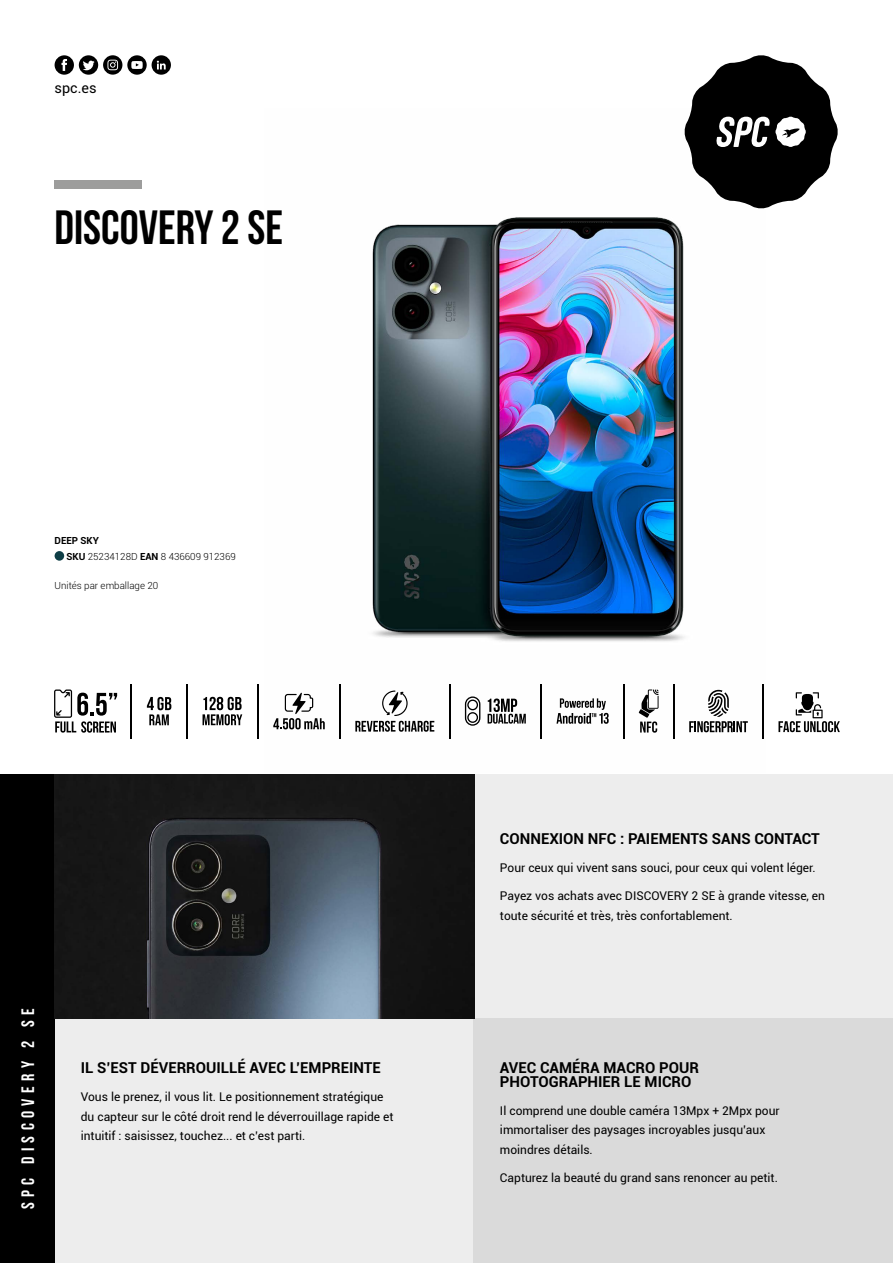
<style>
.page{position:relative;width:893px;height:1263px;background:#fff}
.page>*{position:absolute;margin:0;border:0;box-sizing:border-box;transform-origin:0 0}
.t1{font:48px "Bebas Neue";color:#000}
.t2{font:18px "Bebas Neue";letter-spacing:.3em;color:#fff}
.t3{font:700 15px/13.5px "Roboto";color:#000}
.t4{font:14.4px "Roboto";color:#000}
.t5{font:12px/19.5px "Roboto";color:#000}
.t6{font:300 9.75px/15.9px "Roboto";color:#000}
.s1{font-weight:700}
</style>
<div class="page">
<div style="left:473px;top:774px;width:420px;height:245px;background:#ededed"></div>
<div style="left:54px;top:1018px;width:419px;height:245px;background:#ededed"></div>
<div style="left:473px;top:1018px;width:420px;height:245px;background:#dadada"></div>
<div style="left:55px;top:551px;width:9px;height:10px;background:#0e3e46;border-radius:50%"></div>
<svg style="left:691px;top:55px;width:147px;height:153px"></svg>
<div style="left:55px;top:180px;width:87px;height:9px;background:#9d9d9c"></div>
<div style="left:0;top:774px;width:55px;height:489px;background:#000"></div>
<svg style="left:55px;top:55px;width:116px;height:20px"></svg>
<img style="left:276px;top:108px;width:489px;height:631px">
<img style="left:55px;top:774px;width:419px;height:244px">
<svg style="left:488px;top:698px;width:38px;height:26px"></svg>
<svg style="left:465px;top:696px;width:15px;height:30px"></svg>
<svg style="left:689px;top:690px;width:59px;height:42px"></svg>
<svg style="left:54px;top:689px;width:63px;height:44px"></svg>
<hr style="left:131px;top:684px;width:1px;height:54px;background:#000">
<hr style="left:186px;top:684px;width:2px;height:54px;background:#000">
<hr style="left:257px;top:684px;width:2px;height:54px;background:#000">
<hr style="left:449px;top:684px;width:1px;height:54px;background:#000">
<hr style="left:540px;top:684px;width:2px;height:54px;background:#000">
<hr style="left:623px;top:684px;width:2px;height:54px;background:#000">
<hr style="left:673px;top:684px;width:2px;height:54px;background:#000">
<hr style="left:762px;top:684px;width:2px;height:54px;background:#000">
<svg style="left:203px;top:697px;width:39px;height:28px"></svg>
<svg style="left:556px;top:698px;width:53px;height:26px"></svg>
<svg style="left:273px;top:693px;width:52px;height:36px"></svg>
<svg style="left:147px;top:697px;width:24px;height:28px"></svg>
<svg style="left:639px;top:689px;width:19px;height:44px"></svg>
<svg style="left:778px;top:692px;width:62px;height:40px"></svg>
<hr style="left:339px;top:684px;width:2px;height:54px;background:#000">
<svg style="left:355px;top:690px;width:79px;height:42px"></svg>
<p class="t4" style="left:55px;top:78px;width:44px">spc.es</p>
<h1 class="t1" style="left:55px;top:201px;width:230px">DISCOVERY 2 SE</h1>
<p class="t6" style="left:67px;top:532px;width:171px;text-indent:-12px"><span class="s1">DEEP SKY<br>SKU</span> 25234128D <span class="s1">EAN</span> 8 436609 912369</p>
<p class="t6" style="left:55px;top:577px;width:105px">Unités par emballage 20</p>
<h2 class="t2" style="left:18px;top:1209px;width:202px;rotate:-90deg">SPC DISCOVERY 2 SE</h2>
<p class="t3" style="left:81px;top:1061px;width:302px">IL S’EST DÉVERROUILLÉ AVEC L’EMPREINTE</p>
<p class="t5" style="left:81px;top:1087px;width:314px">Vous le prenez, il vous lit. Le positionnement stratégique du capteur sur le côté droit rend le déverrouillage rapide et intuitif : saisissez, touchez... et c’est parti.</p>
<p class="t3" style="left:500px;top:831px;width:321px">CONNEXION NFC : PAIEMENTS SANS CONTACT</p>
<p class="t5" style="left:500px;top:858px;width:317px">Pour ceux qui vivent sans souci, pour ceux qui volent léger.</p>
<p class="t5" style="left:500px;top:886px;width:327px">Payez vos achats avec DISCOVERY 2 SE à grande vitesse, en toute sécurité et très, très confortablement.</p>
<p class="t3" style="left:500px;top:1061px;width:200px">AVEC CAMÉRA MACRO POUR<br>PHOTOGRAPHIER LE MICRO</p>
<p class="t5" style="left:500px;top:1100px;width:281px">Il comprend une double caméra 13Mpx + 2Mpx pour immortaliser des paysages incroyables jusqu’aux moindres détails.</p>
<p class="t5" style="left:500px;top:1167px;width:279px">Capturez la beauté du grand sans renoncer au petit.</p>
</div>
